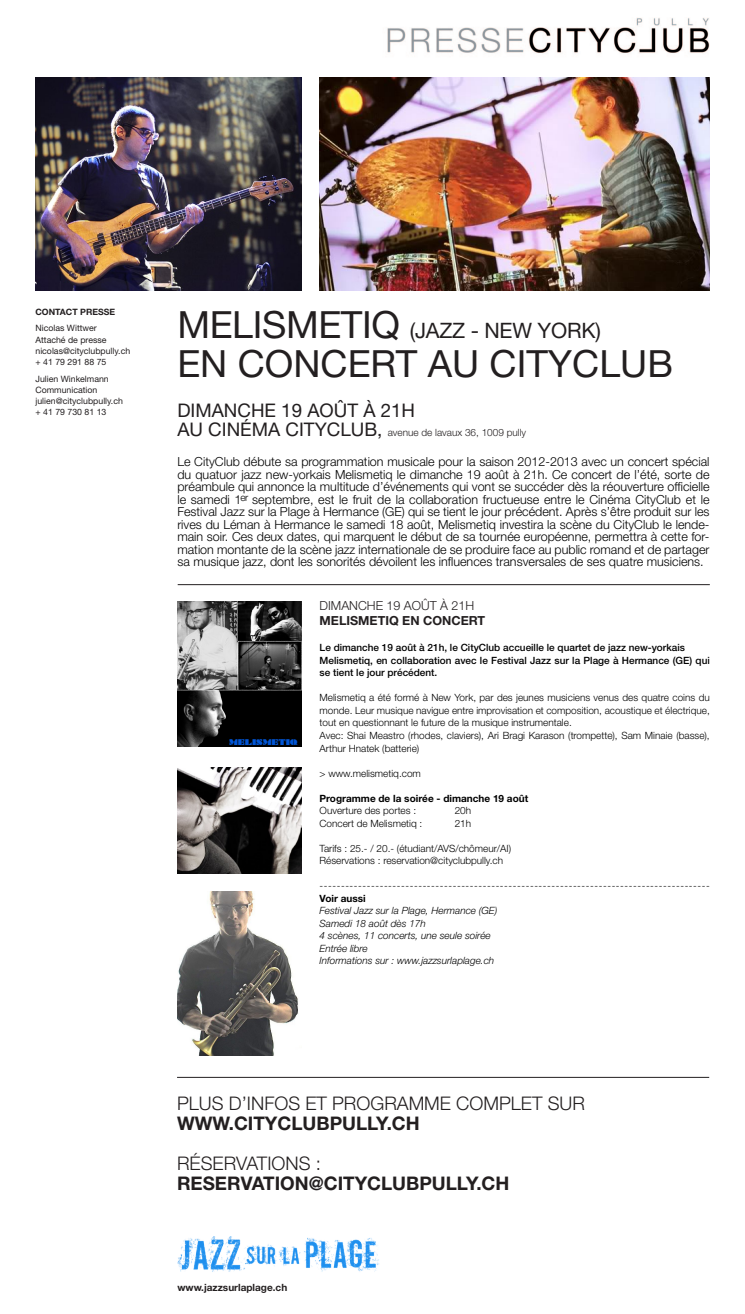
<style>
.page{position:relative;width:745px;height:1314px;background:#fff}
.page>*{position:absolute;margin:0;border:0;box-sizing:border-box;transform-origin:0 0}
.t1{font:37.5px "Helvetica Neue";color:#231f20}
.t2{font:21.25px "Helvetica Neue";letter-spacing:-.01em;color:#231f20}
.t3{font:700 18.75px "Helvetica Neue";color:#231f20}
.t4{font:300 18.75px "Helvetica Neue";color:#231f20}
.t5{font:18.75px "Helvetica Neue";color:#231f20}
.t6{font:300 12.5px/12.5px "Helvetica Neue";color:#000;text-align:justify}
.t7{font:700 12.5px "Helvetica Neue";color:#231f20}
.t8{font:300 12.5px "Helvetica Neue";color:#231f20}
.t9{font:300 10px/12.5px "Helvetica Neue";color:#000}
.t10{font:500 10px/12.5px "Helvetica Neue";color:#000}
.t11{font:italic 300 10px/12.5px "Helvetica Neue";color:#000}
.t12{font:300 10px "Helvetica Neue";color:#231f20}
.t13{font:700 10px "Helvetica Neue";color:#000}
.t14{font:700 10px "Helvetica Neue";color:#231f20}
.t15{font:8.75px/11.2px "Helvetica Neue";color:#231f20}
.t16{font:700 8.75px "Helvetica Neue";color:#231f20}
.t17{font:7.62px "Braggadocio";color:#0055d6}
.s1{font-size:37.5px}
.s2{font-weight:400;font-size:18.75px}
</style>
<div class="page">
<img style="left:387px;top:17px;width:322px;height:36px">
<img style="left:319px;top:77px;width:390px;height:213px">
<hr style="left:177px;top:1076px;width:531px;height:1px;background:#231f20">
<img style="left:35px;top:77px;width:266px;height:213px">
<hr style="left:177px;top:584px;width:532px;height:1px;background:#231f20">
<img style="left:177px;top:767px;width:124px;height:106px">
<img style="left:177px;top:891px;width:121px;height:164px">
<svg style="left:177px;top:601px;width:124px;height:145px;background:#4d4d4d"></svg>
<img style="left:177px;top:1236px;width:202px;height:35px">
<p class="t16" style="left:35px;top:307px;width:81px">CONTACT PRESSE</p>
<p class="t15" style="left:35px;top:322px;width:96px">Nicolas Wittwer<br>Attaché de presse nicolas@cityclubpully.ch + 41 79 291 88 75</p>
<p class="t15" style="left:35px;top:372px;width:89px">Julien Winkelmann<br>Communication julien@cityclubpully.ch + 41 79 730 81 13</p>
<h2 class="t2" style="left:177px;top:318px;width:425px"><span class="s1">MELISMETIQ</span> (JAZZ - NEW YORK)</h2>
<h1 class="t1" style="left:177px;top:341px;width:497px">EN CONCERT AU CITYCLUB</h1>
<h3 class="t5" style="left:177px;top:399px;width:239px">DIMANCHE 19 AOÛT À 21H</h3>
<p class="t12" style="left:177px;top:426px;width:350px"><span class="s2">AU CINÉMA CITYCLUB,</span> avenue de lavaux 36, 1009 pully</p>
<p class="t6" style="left:177px;top:455px;width:533px">Le CityClub débute sa programmation musicale pour la saison 2012-2013 avec un concert spécial du quatuor jazz new-yorkais Melismetiq le dimanche 19 août à 21h. Ce concert de l’été, sorte de préambule qui annonce la multitude d’événements qui vont se succéder dès la réouverture officielle le samedi 1<sup>er</sup> septembre, est le fruit de la collaboration fructueuse entre le Cinéma CityClub et le Festival Jazz sur la Plage à Hermance (GE) qui se tient le jour précédent. Après s’être produit sur les rives du Léman à Hermance le samedi 18 août, Melismetiq investira la scène du CityClub le lende&shy;main soir. Ces deux dates, qui marquent le début de sa tournée européenne, permettra à cette for&shy;mation montante de la scène jazz internationale de se produire face au public romand et de partager sa musique jazz, dont les sonorités dévoilent les influences transversales de ses quatre musiciens.</p>
<p class="t17" style="left:229px;top:738px;width:70px">MELISMETIQ</p>
<p class="t8" style="left:319px;top:598px;width:156px">DIMANCHE 19 AOÛT À 21H</p>
<p class="t7" style="left:319px;top:613px;width:167px">MELISMETIQ EN CONCERT</p>
<p class="t10" style="left:319px;top:641px;width:391px">Le dimanche 19 août à 21h, le CityClub accueille le quartet de jazz new-yorkais<br>Melismetiq, en collaboration avec le Festival Jazz sur la Plage à Hermance (GE) qui se tient le jour précédent.</p>
<p class="t9" style="left:319px;top:691px;width:391px">Melismetiq a été formé à New York, par des jeunes musiciens venus des quatre coins du monde. Leur musique navigue entre improvisation et composition, acoustique et électrique, tout en questionnant le future de la musique instrumentale.<br>Avec: Shai Meastro (rhodes, claviers), Ari Bragi Karason (trompette), Sam Minaie (basse), Arthur Hnatek (batterie)</p>
<p class="t9" style="left:319px;top:766px;width:103px">&gt; www.melismetiq.com</p>
<p class="t13" style="left:319px;top:791px;width:210px">Programme de la soirée - dimanche 19 août</p>
<p class="t9" style="left:319px;top:804px;width:98px">Ouverture des portes :</p>
<p class="t9" style="left:454px;top:804px;width:18px">20h</p>
<p class="t9" style="left:319px;top:816px;width:104px">Concert de Melismetiq :</p>
<p class="t9" style="left:454px;top:816px;width:18px">21h</p>
<p class="t9" style="left:319px;top:841px;width:193px">Tarifs : 25.- / 20.- (étudiant/AVS/chômeur/AI)<br>Réservations : reservation@cityclubpully.ch</p>
<p class="t9" style="left:319px;top:879px;width:391px">-------------------------------------------------------------------------------------------</p>
<p class="t13" style="left:319px;top:891px;width:48px">Voir aussi</p>
<p class="t11" style="left:319px;top:904px;width:179px">Festival Jazz sur la Plage, Hermance (GE)<br>Samedi 18 août dès 17h<br>4 scènes, 11 concerts, une seule soirée<br>Entrée libre<br>Informations sur : www.jazzsurlaplage.ch</p>
<h3 class="t4" style="left:177px;top:1091px;width:409px">PLUS D’INFOS ET PROGRAMME COMPLET SUR</h3>
<h3 class="t3" style="left:177px;top:1111px;width:244px">WWW.CITYCLUBPULLY.CH</h3>
<h3 class="t4" style="left:177px;top:1151px;width:145px">RÉSERVATIONS :</h3>
<h3 class="t3" style="left:177px;top:1171px;width:334px">RESERVATION@CITYCLUBPULLY.CH</h3>
<p class="t14" style="left:177px;top:1281px;width:111px">www.jazzsurlaplage.ch</p>
</div>
